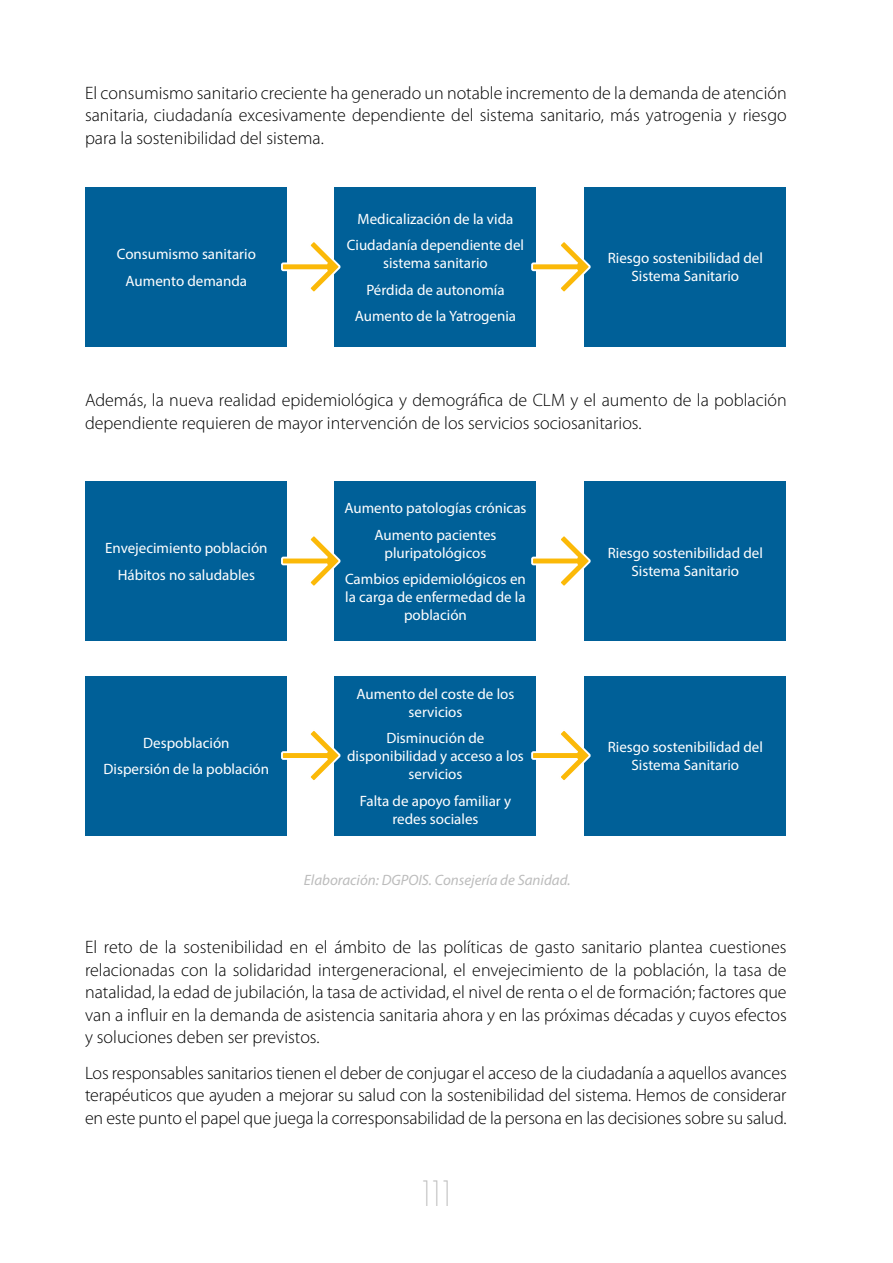
<style>
.page{position:relative;width:893px;height:1263px;background:#fff}
.page>*{position:absolute;margin:0;border:0;box-sizing:border-box;transform-origin:0 0}
.t1{font:100 36px "Visby CF";color:#bcbcbc}
.t2{font:300 18px/22.5px "Myriad Pro";color:#000;text-align:justify}
.t3{font:15px/26.5px "Myriad Pro";color:#fff;text-align:center}
.t4{font:italic 15px "Myriad Pro";color:#bcbcbc}
</style>
<div class="page">
<div style="left:85px;top:187px;width:202px;height:159px;background:#006098"></div>
<div style="left:334px;top:187px;width:202px;height:159px;background:#006098"></div>
<svg style="left:281px;top:242px;width:60px;height:50px"></svg>
<div style="left:584px;top:187px;width:202px;height:159px;background:#006098"></div>
<svg style="left:531px;top:242px;width:60px;height:50px"></svg>
<div style="left:85px;top:481px;width:202px;height:160px;background:#006098"></div>
<div style="left:334px;top:481px;width:202px;height:160px;background:#006098"></div>
<svg style="left:281px;top:536px;width:60px;height:50px"></svg>
<div style="left:584px;top:481px;width:202px;height:160px;background:#006098"></div>
<svg style="left:531px;top:536px;width:60px;height:50px"></svg>
<div style="left:85px;top:676px;width:202px;height:159px;background:#006098"></div>
<div style="left:334px;top:676px;width:202px;height:159px;background:#006098"></div>
<svg style="left:281px;top:731px;width:60px;height:49px"></svg>
<div style="left:584px;top:676px;width:202px;height:159px;background:#006098"></div>
<svg style="left:531px;top:731px;width:60px;height:49px"></svg>
<p class="t2" style="left:85px;top:81px;width:703px">El consumismo sanitario creciente ha generado un notable incremento de la demanda de atención sanitaria, ciudadanía excesivamente dependiente del sistema sanitario, más yatrogenia y riesgo para la sostenibilidad del sistema.</p>
<p class="t3" style="left:117px;top:241px;width:141px">Consumismo sanitario<br>Aumento demanda</p>
<p class="t3" style="left:347px;top:205px;width:179px">Medicalización de la vida<br>Ciudadanía dependiente del</p>
<p class="t3" style="left:355px;top:250px;width:163px">sistema sanitario<br>Pérdida de autonomía<br>Aumento de la Yatrogenia</p>
<p class="t3" style="left:608px;top:249px;width:157px;line-height:18px">Riesgo sostenibilidad del<br>Sistema Sanitario</p>
<p class="t2" style="left:85px;top:389px;width:703px">Además, la nueva realidad epidemiológica y demográfica de CLM y el aumento de la población dependiente requieren de mayor intervención de los servicios sociosanitarios.</p>
<p class="t3" style="left:105px;top:535px;width:164px">Envejecimiento población<br>Hábitos no saludables</p>
<p class="t3" style="left:104px;top:729px;width:167px">Despoblación<br>Dispersión de la población</p>
<p class="t3" style="left:344px;top:495px;width:184px">Aumento patologías crónicas<br>Aumento pacientes</p>
<p class="t3" style="left:345px;top:539px;width:182px">pluripatológicos<br>Cambios epidemiológicos en</p>
<p class="t3" style="left:345px;top:588px;width:182px;line-height:18px">la carga de enfermedad de la población</p>
<p class="t3" style="left:357px;top:684px;width:159px;line-height:18px">Aumento del coste de los servicios</p>
<p class="t3" style="left:347px;top:729px;width:178px;line-height:18px">Disminución de disponibilidad y acceso a los servicios</p>
<p class="t3" style="left:360px;top:791px;width:153px;line-height:18px">Falta de apoyo familiar y redes sociales</p>
<p class="t4" style="left:304px;top:871px;width:268px">Elaboración: DGPOIS. Consejería de Sanidad.</p>
<p class="t3" style="left:608px;top:543px;width:157px;line-height:18px">Riesgo sostenibilidad del<br>Sistema Sanitario</p>
<p class="t3" style="left:608px;top:738px;width:157px;line-height:18px">Riesgo sostenibilidad del<br>Sistema Sanitario</p>
<p class="t2" style="left:85px;top:936px;width:703px">El reto de la sostenibilidad en el ámbito de las políticas de gasto sanitario plantea cuestiones relacionadas con la solidaridad intergeneracional, el envejecimiento de la población, la tasa de natalidad, la edad de jubilación, la tasa de actividad, el nivel de renta o el de formación; factores que van a influir en la demanda de asistencia sanitaria ahora y en las próximas décadas y cuyos efectos y soluciones deben ser previstos.</p>
<p class="t2" style="left:85px;top:1061px;width:703px">Los responsables sanitarios tienen el deber de conjugar el acceso de la ciudadanía a aquellos avances terapéuticos que ayuden a mejorar su salud con la sostenibilidad del sistema. Hemos de considerar en este punto el papel que juega la corresponsabilidad de la persona en las decisiones sobre su salud.</p>
<h1 class="t1" style="left:421px;top:1172px;width:31px">111</h1>
</div>
